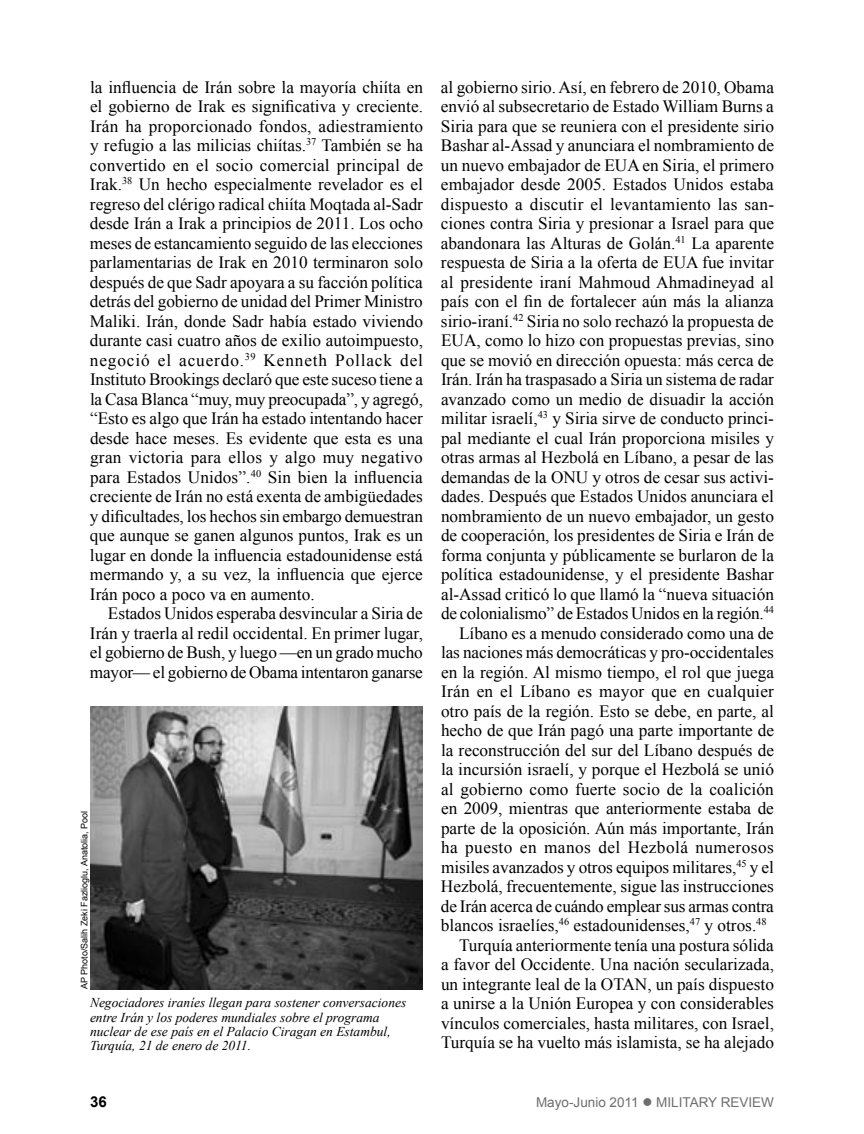
<style>
.page{position:relative;width:864px;height:1134px;background:#fff}
.page>*{position:absolute;margin:0;border:0;box-sizing:border-box;transform-origin:0 0}
.t1{font:17.25px/19.5px "Times New Roman";color:#000;text-align:justify}
.t2{font:17.25px "Times New Roman";letter-spacing:.025em;color:#000}
.t3{font:700 15px "Arial";color:#000}
.t4{font:italic 13.5px/14.2px "Times New Roman";color:#000}
.t5{font:13.5px "Arial";color:#6d6e71}
.t6{font:9px "Arial";color:#000}
</style>
<div class="page">
<img style="left:90px;top:707px;width:333px;height:282px">
<p class="t1" style="left:90px;top:77px;width:335px">la influencia de Irán sobre la mayoría chiíta en el gobierno de Irak es significativa y creciente.<br>Irán ha proporcionado fondos, adiestramiento y refugio a las milicias chiítas.<sup>37</sup> También se ha convertido en el socio comercial principal de Irak.<sup>38</sup> Un hecho especialmente revelador es el regreso del clérigo radical chiíta Moqtada al-Sadr desde Irán a Irak a principios de 2011. Los ocho meses de estancamiento seguido de las elecciones parlamentarias de Irak en 2010 terminaron solo después de que Sadr apoyara a su facción política detrás del gobierno de unidad del Primer Ministro Maliki. Irán, donde Sadr había estado viviendo durante casi cuatro años de exilio autoimpuesto, negoció el acuerdo.<sup>39</sup> Kenneth Pollack del Instituto Brookings declaró que este suceso tiene a la Casa Blanca “muy, muy preocupada”, y agregó, “Esto es algo que Irán ha estado intentando hacer desde hace meses. Es evidente que esta es una gran victoria para ellos y algo muy negativo para Estados Unidos”.<sup>40</sup> Sin bien la influencia creciente de Irán no está exenta de ambigüedades y dificultades, los hechos sin embargo demuestran que aunque se ganen algunos puntos, Irak es un lugar en donde la influencia estadounidense está mermando y, a su vez, la influencia que ejerce Irán poco a poco va en aumento.</p>
<p class="t1" style="left:90px;top:604px;width:334px;text-indent:18px">Estados Unidos esperaba desvincular a Siria de Irán y traerla al redil occidental. En primer lugar, el gobierno de Bush, y luego —en un grado mucho mayor— el gobierno de Obama intentaron ganarse</p>
<p class="t6" style="left:78px;top:989px;width:180px;rotate:-90deg">AP Photo/Salih Zeki Fazlioglu, Anatolia, Pool</p>
<p class="t4" style="left:90px;top:996px;width:318px">Negociadores iraníes llegan para sostener conversaciones entre Irán y los poderes mundiales sobre el programa nuclear de ese país en el Palacio Ciragan en Estambul, Turquía, 21 de enero de 2011.</p>
<p class="t1" style="left:441px;top:77px;width:335px">al gobierno sirio. Así, en febrero de 2010, Obama</p>
<p class="t1" style="left:441px;top:97px;width:334px">envió al subsecretario de Estado William Burns a</p>
<p class="t1" style="left:441px;top:116px;width:335px">Siria para que se reuniera con el presidente sirio</p>
<p class="t1" style="left:441px;top:136px;width:335px">Bashar al-Assad y anunciara el nombramiento de</p>
<p class="t1" style="left:441px;top:155px;width:335px">un nuevo embajador de EUA en Siria, el primero</p>
<p class="t1" style="left:441px;top:175px;width:334px">embajador desde 2005. Estados Unidos estaba</p>
<p class="t1" style="left:441px;top:194px;width:335px">dispuesto a discutir el levantamiento las san-</p>
<p class="t1" style="left:441px;top:214px;width:335px">ciones contra Siria y presionar a Israel para que</p>
<p class="t1" style="left:441px;top:233px;width:335px">abandonara las Alturas de Golán.<sup>41</sup> La aparente</p>
<p class="t1" style="left:441px;top:253px;width:334px">respuesta de Siria a la oferta de EUA fue invitar</p>
<p class="t1" style="left:441px;top:272px;width:334px">al presidente iraní Mahmoud Ahmadineyad al</p>
<p class="t1" style="left:441px;top:292px;width:334px">país con el fin de fortalecer aún más la alianza</p>
<p class="t1" style="left:441px;top:311px;width:334px">sirio-iraní.<sup>42</sup> Siria no solo rechazó la propuesta de</p>
<p class="t1" style="left:441px;top:331px;width:334px">EUA, como lo hizo con propuestas previas, sino</p>
<p class="t1" style="left:441px;top:350px;width:334px">que se movió en dirección opuesta: más cerca de</p>
<p class="t1" style="left:441px;top:370px;width:334px">Irán. Irán ha traspasado a Siria un sistema de radar</p>
<p class="t1" style="left:441px;top:389px;width:335px">avanzado como un medio de disuadir la acción</p>
<p class="t1" style="left:441px;top:409px;width:334px">militar israelí,<sup>43</sup> y Siria sirve de conducto princi-</p>
<p class="t1" style="left:441px;top:428px;width:335px">pal mediante el cual Irán proporciona misiles y</p>
<p class="t1" style="left:441px;top:448px;width:335px">otras armas al Hezbolá en Líbano, a pesar de las</p>
<p class="t1" style="left:441px;top:467px;width:334px">demandas de la ONU y otros de cesar sus activi-</p>
<p class="t1" style="left:441px;top:487px;width:335px">dades. Después que Estados Unidos anunciara el</p>
<p class="t1" style="left:441px;top:506px;width:334px">nombramiento de un nuevo embajador, un gesto</p>
<p class="t1" style="left:441px;top:526px;width:335px">de cooperación, los presidentes de Siria e Irán de</p>
<p class="t1" style="left:441px;top:545px;width:335px">forma conjunta y públicamente se burlaron de la</p>
<p class="t1" style="left:441px;top:565px;width:335px">política estadounidense, y el presidente Bashar</p>
<p class="t1" style="left:441px;top:584px;width:335px">al-Assad criticó lo que llamó la “nueva situación</p>
<p class="t1" style="left:441px;top:604px;width:334px">de colonialismo” de Estados Unidos en la región.<sup>44</sup></p>
<p class="t1" style="left:459px;top:623px;width:316px">Líbano es a menudo considerado como una de</p>
<p class="t1" style="left:441px;top:643px;width:335px">las naciones más democráticas y pro-occidentales</p>
<p class="t1" style="left:441px;top:662px;width:335px">en la región. Al mismo tiempo, el rol que juega</p>
<p class="t1" style="left:441px;top:682px;width:335px">Irán en el Líbano es mayor que en cualquier</p>
<p class="t1" style="left:441px;top:701px;width:335px">otro país de la región. Esto se debe, en parte, al</p>
<p class="t1" style="left:441px;top:721px;width:335px">hecho de que Irán pagó una parte importante de</p>
<p class="t1" style="left:441px;top:740px;width:334px">la reconstrucción del sur del Líbano después de</p>
<p class="t1" style="left:441px;top:760px;width:334px">la incursión israelí, y porque el Hezbolá se unió</p>
<p class="t1" style="left:441px;top:779px;width:334px">al gobierno como fuerte socio de la coalición</p>
<p class="t1" style="left:441px;top:799px;width:334px">en 2009, mientras que anteriormente estaba de</p>
<p class="t1" style="left:441px;top:818px;width:334px">parte de la oposición. Aún más importante, Irán</p>
<p class="t2" style="left:441px;top:836px;width:334px">ha puesto en manos del Hezbolá numerosos</p>
<p class="t1" style="left:441px;top:857px;width:335px">misiles avanzados y otros equipos militares,<sup>45</sup> y el</p>
<p class="t1" style="left:441px;top:877px;width:335px">Hezbolá, frecuentemente, sigue las instrucciones</p>
<p class="t1" style="left:441px;top:896px;width:334px">de Irán acerca de cuándo emplear sus armas contra</p>
<p class="t1" style="left:441px;top:916px;width:327px">blancos israelíes,<sup>46</sup> estadounidenses,<sup>47</sup> y otros.<sup>48</sup></p>
<p class="t1" style="left:459px;top:935px;width:316px">Turquía anteriormente tenía una postura sólida</p>
<p class="t1" style="left:441px;top:955px;width:335px">a favor del Occidente. Una nación secularizada,</p>
<p class="t1" style="left:441px;top:974px;width:334px">un integrante leal de la OTAN, un país dispuesto</p>
<p class="t1" style="left:441px;top:994px;width:335px">a unirse a la Unión Europea y con considerables</p>
<p class="t1" style="left:441px;top:1013px;width:334px">vínculos comerciales, hasta militares, con Israel,</p>
<p class="t1" style="left:441px;top:1033px;width:335px">Turquía se ha vuelto más islamista, se ha alejado</p>
<p class="t3" style="left:90px;top:1092px;width:18px">36</p>
<p class="t5" style="left:536px;top:1093px;width:239px">Mayo-Junio 2011 ● MILITARY REVIEW</p>
</div>
